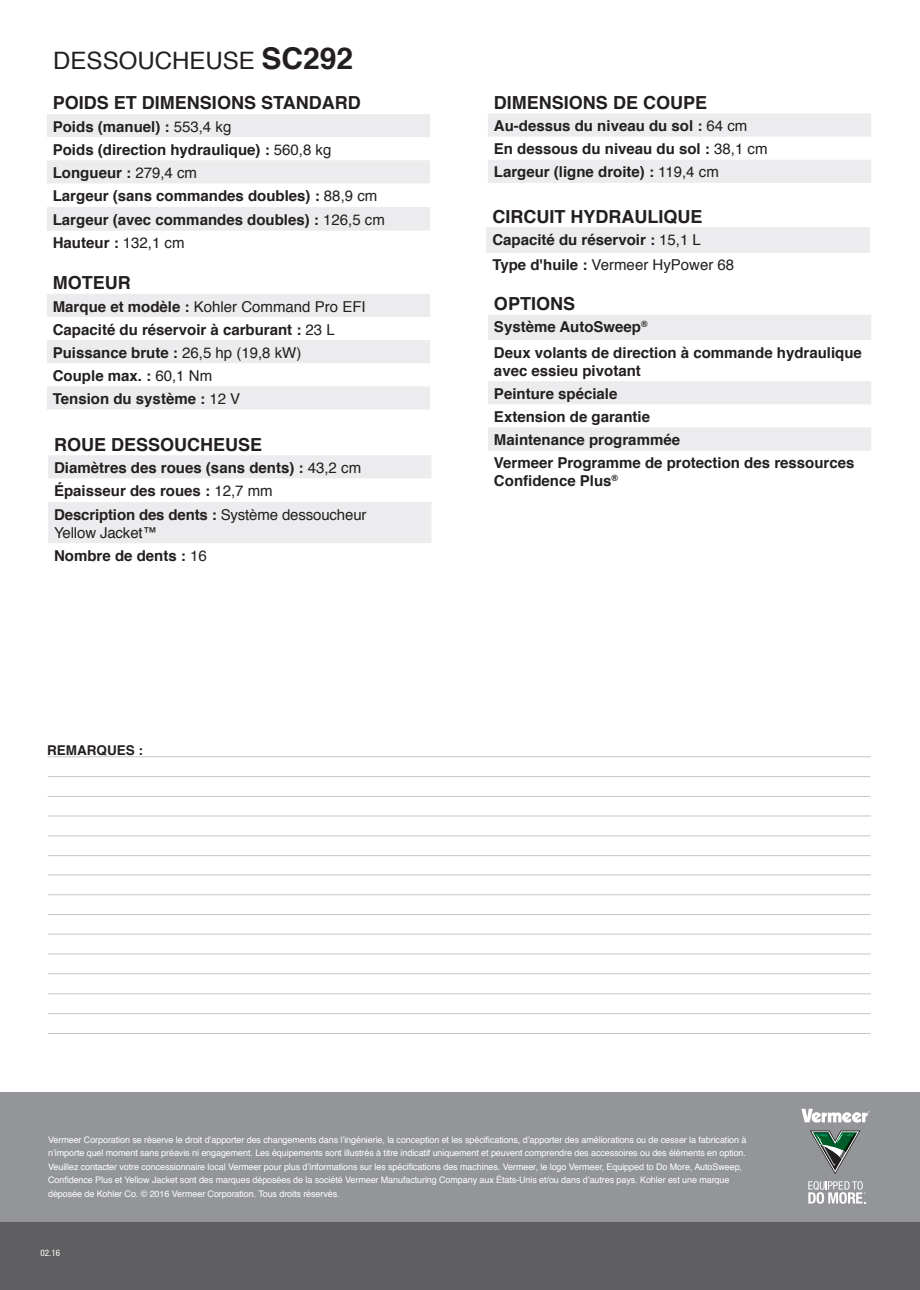
<style>
.page{position:relative;width:920px;height:1290px;background:#fff}
.page>*{position:absolute;margin:0;border:0;box-sizing:border-box;transform-origin:0 0}
.t1{font:24px "Helvetica";color:#231f20}
.t2{font:700 18px "Helvetica";color:#231f20}
.t3{font:700 15px/23.1px "Helvetica";color:#231f20}
.t4{font:15px/23.1px "Helvetica";letter-spacing:-.01em;color:#231f20}
.t5{font:700 13.5px "Helvetica";color:#231f20}
.t6{font:9px/13.5px "Helvetica";letter-spacing:-.01em;color:#fff}
.t7{font:condensed 9px "Helvetica Neue";color:#fff}
.s1{font-weight:700;font-size:30px}
.s2{font-weight:400}
.s3{font-weight:700}
</style>
<div class="page">
<svg style="left:47px;top:294px;width:383px;height:115px"></svg>
<svg style="left:47px;top:114px;width:383px;height:117px"></svg>
<svg style="left:488px;top:113px;width:382px;height:70px"></svg>
<svg style="left:48px;top:455px;width:383px;height:88px"></svg>
<div style="left:486px;top:227px;width:383px;height:26px;background:#ececee"></div>
<svg style="left:488px;top:315px;width:382px;height:135px;fill:#ececee"></svg>
<hr style="left:48px;top:756px;width:822px;height:1px;background:#c5c6c8">
<hr style="left:48px;top:776px;width:822px;height:1px;background:#c5c6c8">
<hr style="left:48px;top:796px;width:822px;height:1px;background:#c5c6c8">
<hr style="left:48px;top:815px;width:822px;height:1px;background:#c5c6c8">
<hr style="left:48px;top:835px;width:822px;height:1px;background:#c5c6c8">
<hr style="left:48px;top:855px;width:822px;height:1px;background:#c5c6c8">
<hr style="left:48px;top:874px;width:822px;height:1px;background:#c5c6c8">
<hr style="left:48px;top:894px;width:822px;height:1px;background:#c5c6c8">
<hr style="left:48px;top:914px;width:822px;height:1px;background:#c5c6c8">
<hr style="left:48px;top:933px;width:822px;height:1px;background:#c5c6c8">
<hr style="left:48px;top:953px;width:822px;height:1px;background:#c5c6c8">
<hr style="left:48px;top:973px;width:822px;height:1px;background:#c5c6c8">
<hr style="left:48px;top:993px;width:822px;height:1px;background:#c5c6c8">
<hr style="left:48px;top:1013px;width:822px;height:1px;background:#c5c6c8">
<hr style="left:48px;top:1033px;width:822px;height:1px;background:#c5c6c8">
<div style="left:0;top:1092px;width:919px;height:150px;background:#939598"></div>
<svg style="left:801px;top:1108px;width:68px;height:14px"></svg>
<svg style="left:808px;top:1181px;width:57px;height:22px"></svg>
<svg style="left:810px;top:1130px;width:50px;height:44px"></svg>
<div style="left:0;top:1222px;width:919px;height:68px;background:#5f5f62"></div>
<h1 class="t1" style="left:53px;top:42px;width:301px">DESSOUCHEUSE <span class="s1">SC292</span></h1>
<p class="t2" style="left:53px;top:89px;width:309px">POIDS ET DIMENSIONS STANDARD</p>
<p class="t3" style="left:53px;top:115px;width:333px">Poids (manuel) : <span class="s2">553,4 kg<br></span>Poids (direction hydraulique) : <span class="s2">560,8 kg<br></span>Longueur : <span class="s2">279,4 cm<br></span>Largeur (sans commandes doubles) : <span class="s2">88,9 cm<br></span>Largeur (avec commandes doubles) : <span class="s2">126,5 cm<br></span>Hauteur : <span class="s2">132,1 cm</span></p>
<p class="t2" style="left:53px;top:268px;width:79px">MOTEUR</p>
<p class="t3" style="left:53px;top:295px;width:314px">Marque et modèle : <span class="s2">Kohler Command Pro EFI<br></span>Capacité du réservoir à carburant : <span class="s2">23 L<br></span>Puissance brute : <span class="s2">26,5 hp (19,8 kW)<br></span>Couple max. : <span class="s2">60,1 Nm<br></span>Tension du système : <span class="s2">12 V</span></p>
<p class="t2" style="left:54px;top:430px;width:210px">ROUE DESSOUCHEUSE</p>
<p class="t3" style="left:54px;top:456px;width:314px">Diamètres des roues (sans dents) : <span class="s2">43,2 cm<br></span>Épaisseur des roues : <span class="s2">12,7 mm<br></span>Description des dents : <span class="s2">Système dessoucheur</span></p>
<p class="t4" style="left:54px;top:521px;width:154px">Yellow Jacket™<br><span class="s3">Nombre de dents :</span> 16</p>
<p class="t5" style="left:47px;top:739px;width:97px">REMARQUES :</p>
<p class="t2" style="left:493px;top:88px;width:215px">DIMENSIONS DE COUPE</p>
<p class="t3" style="left:493px;top:115px;width:275px">Au-dessus du niveau du sol : <span class="s2">64 cm<br></span>En dessous du niveau du sol : <span class="s2">38,1 cm<br></span>Largeur (ligne droite) : <span class="s2">119,4 cm</span></p>
<p class="t2" style="left:492px;top:202px;width:211px">CIRCUIT HYDRAULIQUE</p>
<p class="t3" style="left:492px;top:227px;width:243px;line-height:25.3px">Capacité du réservoir : <span class="s2">15,1 L<br></span>Type d'huile : <span class="s2">Vermeer HyPower 68</span></p>
<p class="t2" style="left:494px;top:289px;width:83px">OPTIONS</p>
<p class="t3" style="left:494px;top:315px;width:369px;line-height:25.3px">Système AutoSweep<sup>®<br></sup>Deux volants de direction à commande hydraulique</p>
<p class="t3" style="left:494px;top:359px;width:362px">avec essieu pivotant<br>Peinture spéciale<br>Extension de garantie<br>Maintenance programmée<br>Vermeer Programme de protection des ressources</p>
<p class="t3" style="left:494px;top:470px;width:125px">Confidence Plus<sup>®</sup></p>
<p class="t6" style="left:48px;top:1133px;width:699px">Vermeer Corporation se réserve le droit d’apporter des changements dans l’ingénierie, la conception et les spécifications, d’apporter des améliorations ou de cesser la fabrication à n’importe quel moment sans préavis ni engagement. Les équipements sont illustrés à titre indicatif uniquement et peuvent comprendre des accessoires ou des éléments en option.<br>Veuillez contacter votre concessionnaire local Vermeer pour plus d’informations sur les spécifications des machines. Vermeer, le logo Vermeer, Equipped to Do More, AutoSweep, Confidence Plus et Yellow Jacket sont des marques déposées de la société Vermeer Manufacturing Company aux États-Unis et/ou dans d’autres pays. Kohler est une marque déposée de Kohler Co. © 2016 Vermeer Corporation. Tous droits réservés.</p>
<p class="t7" style="left:40px;top:1247px;width:21px">02.16</p>
</div>
